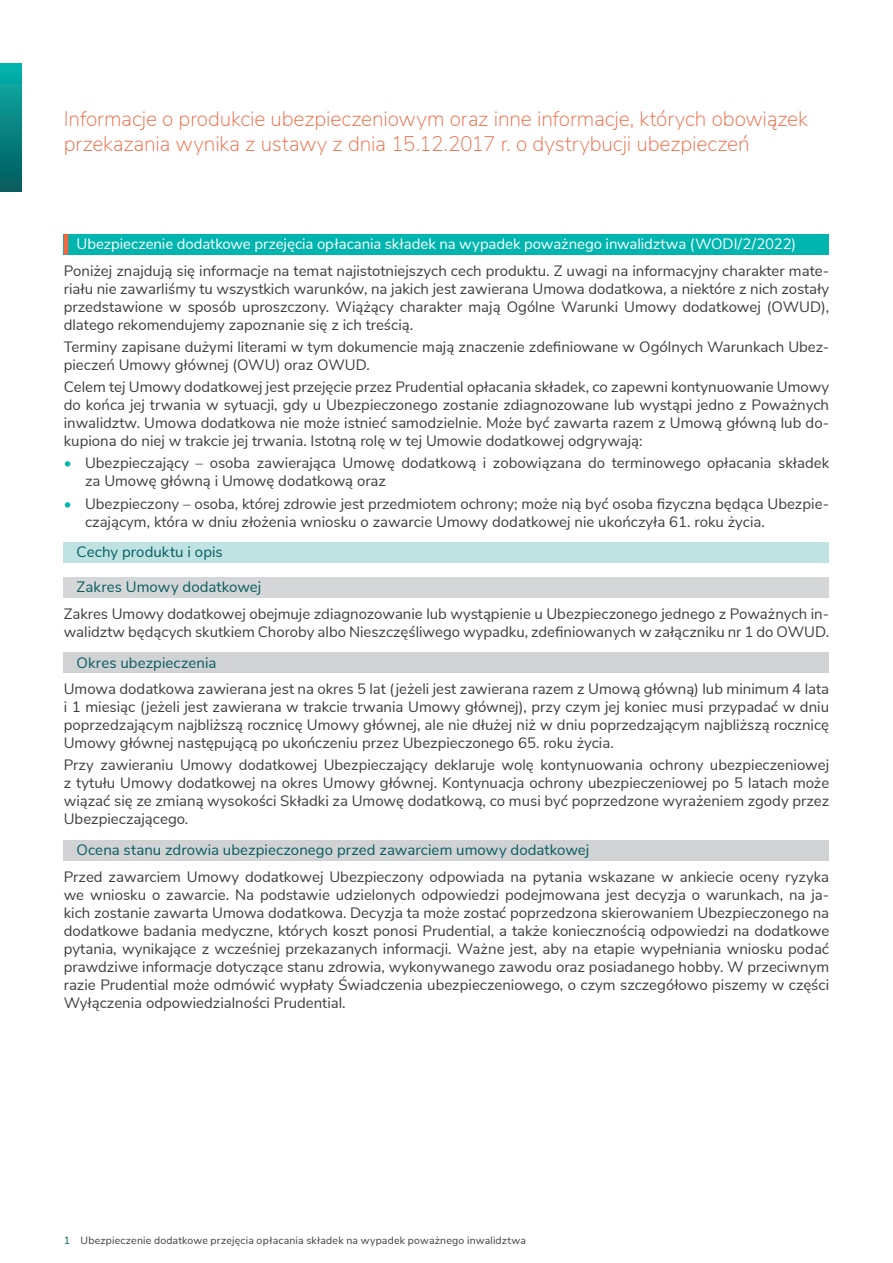
<style>
.page{position:relative;width:893px;height:1263px;background:#fff}
.page>*{position:absolute;margin:0;border:0;box-sizing:border-box;transform-origin:0 0}
.t1{font:200 21px/25.2px "Nunito Sans";letter-spacing:-.01em;color:#f26640}
.tekst_10pt{font:15px/18px "Nunito Sans";color:#3e3e3f;text-align:justify}
.podpunkt{font:15px "Nunito Sans";letter-spacing:.005em;color:#065c5f}
.rozdział{font:15px "Nunito Sans";letter-spacing:-.005em;color:#fff}
.podrozdział{font:15px "Nunito Sans";letter-spacing:.005em;color:#065c5f}
.t2{font:10.5px "Nunito Sans";letter-spacing:.02em;color:#3e3e3f}
.s1{color:#00b5ae}
.s2{color:#065c5f}
</style>
<div class="page">
<div style="left:64px;top:234px;width:765px;height:20px;background:#00b5ae"></div>
<hr style="left:64px;top:234px;width:4px;height:20px;background:#f26640">
<div style="left:64px;top:542px;width:765px;height:21px;background:#bee3e2"></div>
<div style="left:64px;top:577px;width:765px;height:21px;background:#d5d6d8"></div>
<div style="left:64px;top:652px;width:765px;height:21px;background:#d1d2d4"></div>
<div style="left:64px;top:840px;width:765px;height:20px;background:#d1d2d4"></div>
<div style="left:0;top:64px;width:21px;height:127px;background:linear-gradient(to bottom,#09b2ac,#05595d)"></div>
<p class="t1" style="left:64px;top:105px;width:746px">Informacje o produkcie ubezpieczeniowym oraz inne informacje, których obowiązek przekazania wynika z ustawy z dnia 15.12.2017 r. o dystrybucji ubezpieczeń</p>
<p class="rozdział" style="left:77px;top:233px;width:721px">Ubezpieczenie dodatkowe przejęcia opłacania składek na wypadek poważnego inwalidztwa (WODI/2/2022)</p>
<p class="tekst_10pt" style="left:64px;top:260px;width:767px">Poniżej znajdują się informacje na temat najistotniejszych cech produktu. Z uwagi na informacyjny charakter mate&shy;riału nie zawarliśmy tu wszystkich warunków, na jakich jest zawierana Umowa dodatkowa, a niektóre z nich zostały przedstawione w sposób uproszczony. Wiążący charakter mają Ogólne Warunki Umowy dodatkowej (OWUD), dlatego rekomendujemy zapoznanie się z ich treścią.</p>
<p class="tekst_10pt" style="left:64px;top:337px;width:767px">Terminy zapisane dużymi literami w tym dokumencie mają znaczenie zdefiniowane w Ogólnych Warunkach Ubez&shy;pieczeń Umowy głównej (OWU) oraz OWUD.</p>
<p class="tekst_10pt" style="left:64px;top:377px;width:767px">Celem tej Umowy dodatkowej jest przejęcie przez Prudential opłacania składek, co zapewni kontynuowanie Umowy do końca jej trwania w sytuacji, gdy u Ubezpieczonego zostanie zdiagnozowane lub wystąpi jedno z Poważnych inwalidztw. Umowa dodatkowa nie może istnieć samodzielnie. Może być zawarta razem z Umową główną lub do&shy;kupiona do niej w trakcie jej trwania. Istotną rolę w tej Umowie dodatkowej odgrywają:</p>
<p class="tekst_10pt" style="left:85px;top:453px;width:746px;text-indent:-21px"><span class="s1">•</span> Ubezpieczający – osoba zawierająca Umowę dodatkową i zobowiązana do terminowego opłacania składek za Umowę główną i Umowę dodatkową oraz</p>
<p class="tekst_10pt" style="left:85px;top:493px;width:746px;text-indent:-21px"><span class="s1">•</span> Ubezpieczony – osoba, której zdrowie jest przedmiotem ochrony; może nią być osoba fizyczna będąca Ubezpie&shy;czającym, która w dniu złożenia wniosku o zawarcie Umowy dodatkowej nie ukończyła 61. roku życia.</p>
<p class="podrozdział" style="left:77px;top:541px;width:148px">Cechy produktu i opis</p>
<p class="podpunkt" style="left:77px;top:576px;width:186px">Zakres Umowy dodatkowej</p>
<p class="tekst_10pt" style="left:64px;top:604px;width:767px">Zakres Umowy dodatkowej obejmuje zdiagnozowanie lub wystąpienie u Ubezpieczonego jednego z Poważnych in&shy;walidztw będących skutkiem Choroby albo Nieszczęśliwego wypadku, zdefiniowanych w załączniku nr 1 do OWUD.</p>
<p class="podpunkt" style="left:77px;top:651px;width:141px">Okres ubezpieczenia</p>
<p class="tekst_10pt" style="left:64px;top:679px;width:767px">Umowa dodatkowa zawierana jest na okres 5 lat (jeżeli jest zawierana razem z Umową główną) lub minimum 4 lata i 1 miesiąc (jeżeli jest zawierana w trakcie trwania Umowy głównej), przy czym jej koniec musi przypadać w dniu poprzedzającym najbliższą rocznicę Umowy głównej, ale nie dłużej niż w dniu poprzedzającym najbliższą rocznicę Umowy głównej następującą po ukończeniu przez Ubezpieczonego 65. roku życia.</p>
<p class="tekst_10pt" style="left:64px;top:755px;width:767px">Przy zawieraniu Umowy dodatkowej Ubezpieczający deklaruje wolę kontynuowania ochrony ubezpieczeniowej z tytułu Umowy dodatkowej na okres Umowy głównej. Kontynuacja ochrony ubezpieczeniowej po 5 latach może wiązać się ze zmianą wysokości Składki za Umowę dodatkową, co musi być poprzedzone wyrażeniem zgody przez Ubezpieczającego.</p>
<p class="podpunkt" style="left:77px;top:839px;width:514px">Ocena stanu zdrowia ubezpieczonego przed zawarciem umowy dodatkowej</p>
<p class="tekst_10pt" style="left:64px;top:866px;width:767px">Przed zawarciem Umowy dodatkowej Ubezpieczony odpowiada na pytania wskazane w ankiecie oceny ryzyka we wniosku o zawarcie. Na podstawie udzielonych odpowiedzi podejmowana jest decyzja o warunkach, na ja&shy;kich zostanie zawarta Umowa dodatkowa. Decyzja ta może zostać poprzedzona skierowaniem Ubezpieczonego na dodatkowe badania medyczne, których koszt ponosi Prudential, a także koniecznością odpowiedzi na dodatkowe pytania, wynikające z wcześniej przekazanych informacji. Ważne jest, aby na etapie wypełniania wniosku podać prawdziwe informacje dotyczące stanu zdrowia, wykonywanego zawodu oraz posiadanego hobby. W przeciwnym razie Prudential może odmówić wypłaty Świadczenia ubezpieczeniowego, o czym szczegółowo piszemy w części Wyłączenia odpowiedzialności Prudential.</p>
<p class="t2" style="left:64px;top:1232px;width:464px"><span class="s2">1</span> Ubezpieczenie dodatkowe przejęcia opłacania składek na wypadek poważnego inwalidztwa</p>
</div>
